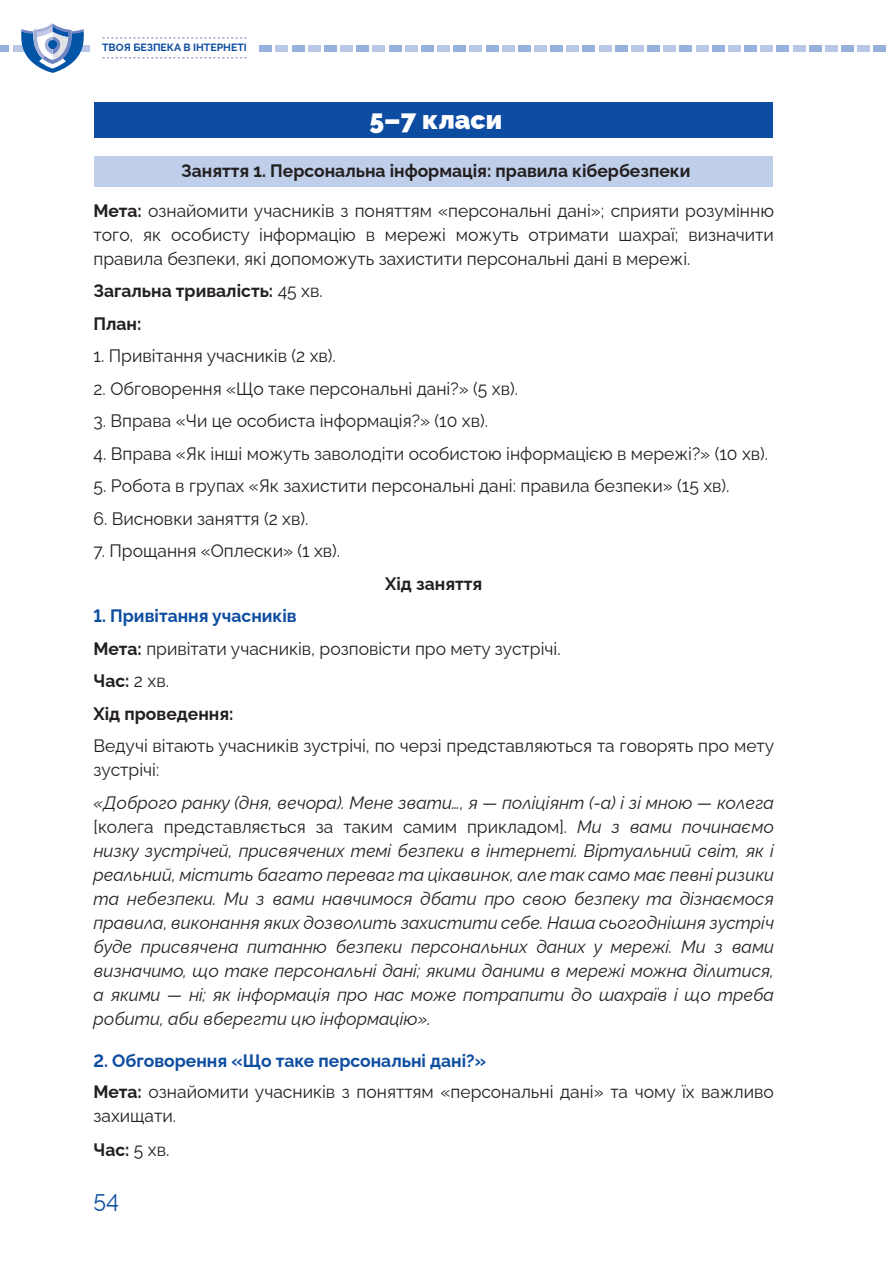
<style>
.page{position:relative;width:893px;height:1263px;background:#fff}
.page>*{position:absolute;margin:0;border:0;box-sizing:border-box;transform-origin:0 0}
.t1{font:900 27px "Raleway";color:#fff}
.t2{font:24px "Raleway";color:#0d4da1;scale:.95 1}
.t3{font:18px/32.5px "Raleway";color:#231f20}
.t4{font:italic 18px/24px "Raleway";color:#231f20;text-align:justify}
.t5{font:700 18px/32.5px "Raleway";color:#231f20}
.t6{font:700 10.5px "Raleway";color:#0d4da1}
.s1{font-weight:700}
.s2{font-weight:400}
.s3{font-weight:700;color:#0d4da1}
.s4{font-style:normal}
</style>
<div class="page">
<div style="left:0;top:45px;width:9px;height:7px;background:#96b1dc"></div>
<div style="left:13px;top:45px;width:13px;height:7px;background:#b8c8e6"></div>
<div style="left:77px;top:45px;width:13px;height:7px;background:#b8c8e6"></div>
<svg style="left:21px;top:23px;width:63px;height:50px"></svg>
<div style="left:259px;top:45px;width:13px;height:7px;background:#96b1dc"></div>
<div style="left:276px;top:45px;width:12px;height:7px;background:#b8c8e6"></div>
<div style="left:292px;top:45px;width:12px;height:7px;background:#96b1dc"></div>
<div style="left:308px;top:45px;width:13px;height:7px;background:#b8c8e6"></div>
<div style="left:324px;top:45px;width:13px;height:7px;background:#96b1dc"></div>
<div style="left:340px;top:45px;width:13px;height:7px;background:#b8c8e6"></div>
<div style="left:356px;top:45px;width:13px;height:7px;background:#96b1dc"></div>
<div style="left:372px;top:45px;width:13px;height:7px;background:#b8c8e6"></div>
<div style="left:389px;top:45px;width:12px;height:7px;background:#96b1dc"></div>
<div style="left:405px;top:45px;width:13px;height:7px;background:#b8c8e6"></div>
<div style="left:421px;top:45px;width:13px;height:7px;background:#96b1dc"></div>
<div style="left:437px;top:45px;width:13px;height:7px;background:#b8c8e6"></div>
<div style="left:453px;top:45px;width:13px;height:7px;background:#96b1dc"></div>
<div style="left:469px;top:45px;width:13px;height:7px;background:#b8c8e6"></div>
<div style="left:486px;top:45px;width:12px;height:7px;background:#96b1dc"></div>
<div style="left:502px;top:45px;width:12px;height:7px;background:#b8c8e6"></div>
<div style="left:518px;top:45px;width:13px;height:7px;background:#96b1dc"></div>
<div style="left:534px;top:45px;width:13px;height:7px;background:#b8c8e6"></div>
<div style="left:550px;top:45px;width:13px;height:7px;background:#96b1dc"></div>
<div style="left:566px;top:45px;width:13px;height:7px;background:#b8c8e6"></div>
<div style="left:583px;top:45px;width:12px;height:7px;background:#96b1dc"></div>
<div style="left:599px;top:45px;width:12px;height:7px;background:#b8c8e6"></div>
<div style="left:615px;top:45px;width:13px;height:7px;background:#96b1dc"></div>
<div style="left:631px;top:45px;width:13px;height:7px;background:#b8c8e6"></div>
<div style="left:647px;top:45px;width:13px;height:7px;background:#96b1dc"></div>
<div style="left:663px;top:45px;width:13px;height:7px;background:#b8c8e6"></div>
<div style="left:679px;top:45px;width:13px;height:7px;background:#96b1dc"></div>
<div style="left:696px;top:45px;width:12px;height:7px;background:#b8c8e6"></div>
<div style="left:712px;top:45px;width:13px;height:7px;background:#96b1dc"></div>
<div style="left:728px;top:45px;width:13px;height:7px;background:#b8c8e6"></div>
<div style="left:744px;top:45px;width:13px;height:7px;background:#96b1dc"></div>
<div style="left:760px;top:45px;width:13px;height:7px;background:#b8c8e6"></div>
<div style="left:776px;top:45px;width:13px;height:7px;background:#96b1dc"></div>
<div style="left:793px;top:45px;width:12px;height:7px;background:#b8c8e6"></div>
<div style="left:809px;top:45px;width:12px;height:7px;background:#96b1dc"></div>
<div style="left:825px;top:45px;width:13px;height:7px;background:#b8c8e6"></div>
<div style="left:841px;top:45px;width:13px;height:7px;background:#96b1dc"></div>
<div style="left:857px;top:45px;width:13px;height:7px;background:#b8c8e6"></div>
<div style="left:873px;top:45px;width:13px;height:7px;background:#96b1dc"></div>
<svg style="left:102px;top:57px;width:145px;height:1px"></svg>
<svg style="left:102px;top:37px;width:145px;height:2px"></svg>
<div style="left:94px;top:103px;width:679px;height:35px;background:#0d4da1"></div>
<div style="left:94px;top:156px;width:679px;height:31px;background:#bfcee9"></div>
<p class="t6" style="left:102px;top:40px;width:146px">ТВОЯ БЕЗПЕКА В ІНТЕРНЕТІ</p>
<h1 class="t1" style="left:370px;top:99px;width:134px">5–7 класи</h1>
<p class="t3" style="left:94px;top:149px;width:682px;line-height:39.5px;text-align:center"><span class="s1">Заняття 1. Персональна інформація: правила кібербезпеки<br>Мета:</span> ознайомити учасників з поняттям «персональні дані»; сприяти розумінню</p>
<p class="t3" style="left:94px;top:220px;width:682px;line-height:24px">того, як особисту інформацію в мережі можуть отримати шахраї; визначити правила безпеки, які допоможуть захистити персональні дані в мережі.</p>
<p class="t5" style="left:94px;top:273px;width:231px">Загальна тривалість: <span class="s2">45 хв.<br></span>План:</p>
<p class="t3" style="left:94px;top:338px;width:244px">1. Привітання учасників (2 хв).</p>
<p class="t3" style="left:94px;top:370px;width:426px">2. Обговорення «Що таке персональні дані?» (5 хв).</p>
<p class="t3" style="left:94px;top:403px;width:396px">3. Вправа «Чи це особиста інформація?» (10 хв).</p>
<p class="t3" style="left:94px;top:435px;width:676px">4. Вправа «Як інші можуть заволодіти особистою інформацією в мережі?» (10 хв).</p>
<p class="t3" style="left:94px;top:468px;width:637px">5. Робота в групах «Як захистити персональні дані: правила безпеки» (15 хв).</p>
<p class="t3" style="left:94px;top:500px;width:216px">6. Висновки заняття (2 хв).</p>
<p class="t3" style="left:94px;top:533px;width:248px">7. Прощання «Оплески» (1 хв).</p>
<p class="t5" style="left:385px;top:565px;width:99px">Хід заняття</p>
<p class="t3" style="left:94px;top:598px;width:469px"><span class="s3">1. Привітання учасників<br></span><span class="s1">Мета:</span> привітати учасників, розповісти про мету зустрічі.<br><span class="s1">Час:</span> 2 хв.<br><span class="s1">Хід проведення:</span></p>
<p class="t3" style="left:94px;top:732px;width:682px;line-height:24px">Ведучі вітають учасників зустрічі, по черзі представляються та говорять про мету зустрічі:</p>
<p class="t4" style="left:94px;top:789px;width:682px">«Доброго ранку (дня, вечора). Мене звати…, я — поліціянт (-а) і зі мною — колега <span class="s4">[колега представляється за таким самим прикладом].</span> Ми з вами починаємо низку зустрічей, присвячених темі безпеки в інтернеті. Віртуальний світ, як і реальний, містить багато переваг та цікавинок, але так само має певні ризики та небезпеки. Ми з вами навчимося дбати про свою безпеку та дізнаємося правила, виконання яких дозволить захистити себе. Наша сьогоднішня зустріч буде присвячена питанню безпеки персональних даних у мережі. Ми з вами визначимо, що таке персональні дані; якими даними в мережі можна ділитися, а якими — ні; як інформація про нас може потрапити до шахраїв і що треба робити, аби вберегти цю інформацію».</p>
<p class="t3" style="left:94px;top:1044px;width:682px;line-height:30.8px"><span class="s3">2. Обговорення «Що таке персональні дані?»<br></span><span class="s1">Мета:</span> ознайомити учасників з поняттям «персональні дані» та чому їх важливо</p>
<p class="t3" style="left:94px;top:1097px;width:84px;line-height:34px">захищати.<br><span class="s1">Час:</span> 5 хв.</p>
<h2 class="t2" style="left:94px;top:1184px;width:28px">54</h2>
</div>
